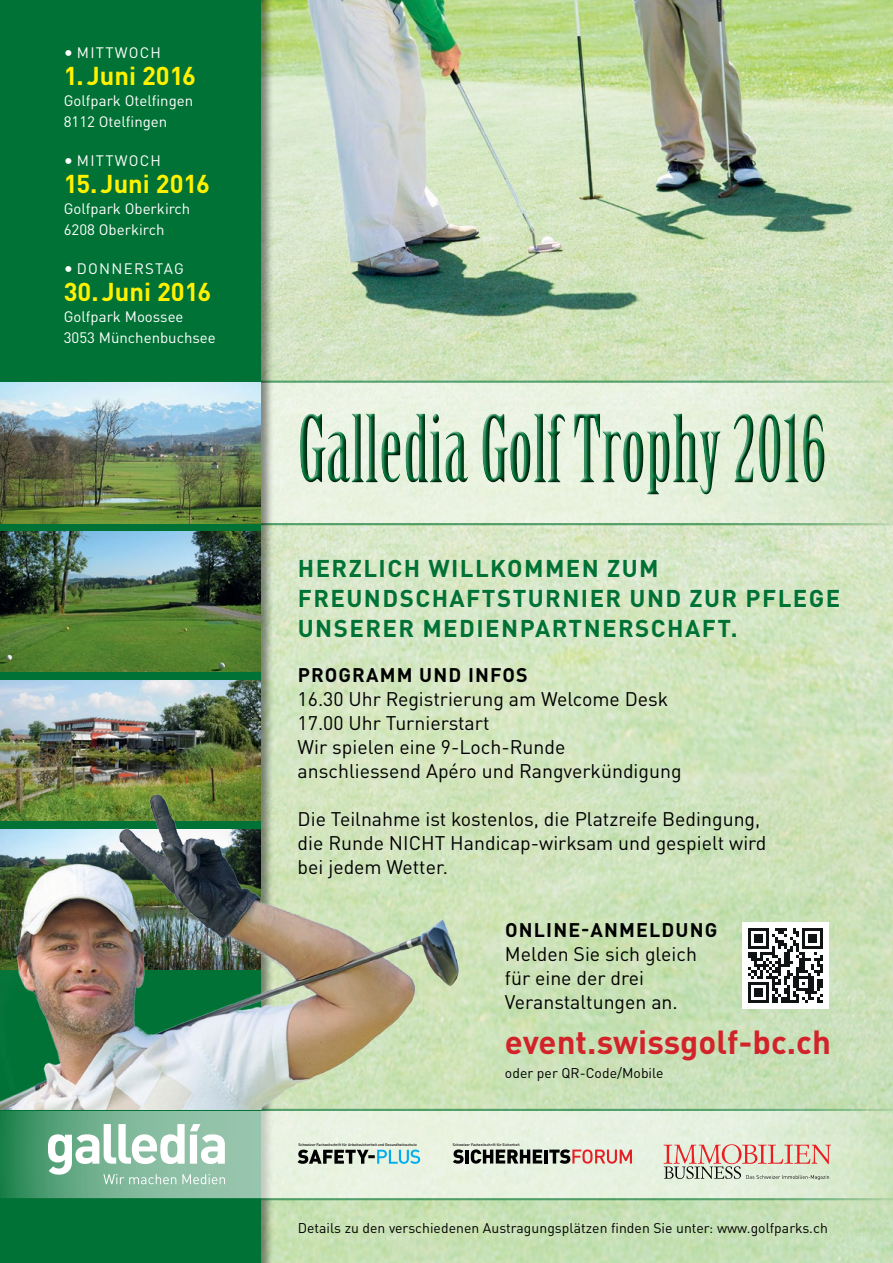
<style>
.page{position:relative;width:893px;height:1263px;background:#fff}
.page>*{position:absolute;margin:0;border:0;box-sizing:border-box;transform-origin:0 0}
.t1{font:91.5px "Birch Std";letter-spacing:.01em;color:#007236;scale:.93 1}
.t2{font:700 33px "DIN Pro";color:#d2232a}
.t3{font:700 25.5px "DIN Pro";color:#fff200}
.t4{font:700 24px/30px "DIN Pro";letter-spacing:.06em;color:#007236}
.t5{font:19.5px/24px "DIN Pro";color:#000}
.t6{font:700 19.5px "DIN Pro";letter-spacing:.06em;color:#000}
.t7{font:15px/21px "DIN Pro";color:#fff}
.t8{font:15px "DIN Pro";letter-spacing:.085em;color:#fff}
.t9{font:13.95px "DIN Pro";letter-spacing:.005em;color:#000}
.t10{font:500 3.75px "DINOT";color:#000}
.s1{font-size:18px}
</style>
<div class="page">
<img style="left:274px;top:0;width:619px;height:381px">
<img style="left:274px;top:525px;width:619px;height:738px">
<svg style="left:274px;top:381px;width:619px;height:144px;background:#ddebd4"></svg>
<div style="left:0;top:0;width:274px;height:1263px;background:#000;opacity:.44"></div>
<div style="left:0;top:0;width:260px;height:1263px;background:#007236"></div>
<svg style="left:0;top:1109px;width:893px;height:91px;background:#c3ddc4"></svg>
<svg style="left:664px;top:1144px;width:167px;height:36px;background:#d6c2b2"></svg>
<svg style="left:453px;top:1149px;width:11px;height:15px"></svg>
<hr style="left:465px;top:1149px;width:4px;height:14px;background:#000">
<svg style="left:471px;top:1149px;width:71px;height:15px"></svg>
<hr style="left:544px;top:1149px;width:4px;height:14px;background:#000">
<svg style="left:549px;top:1149px;width:83px;height:15px"></svg>
<svg style="left:298px;top:1149px;width:122px;height:15px;background:#88a3a1"></svg>
<div style="left:295px;top:409px;width:530px;height:88px;background:#eaf2e1"></div>
<div style="left:301px;top:411px;width:528px;height:88px;background:#000;opacity:.75"></div>
<img style="left:0;top:680px;width:260px;height:84px">
<img style="left:0;top:531px;width:260px;height:141px">
<img style="left:0;top:383px;width:260px;height:140px">
<img style="left:0;top:764px;width:502px;height:345px">
<div style="left:742px;top:922px;width:87px;height:87px;background:#fff"></div>
<svg style="left:748px;top:928px;width:75px;height:75px"></svg>
<svg style="left:48px;top:1124px;width:177px;height:60px;background:#acd0bd"></svg>
<p class="t8" style="left:64px;top:41px;width:99px"><span class="s1">∙</span> MITTWOCH</p>
<h3 class="t3" style="left:64px;top:55px;width:134px">1.Juni 2016</h3>
<p class="t7" style="left:64px;top:89px;width:131px">Golfpark Otelfingen<br>8112 Otelfingen</p>
<p class="t8" style="left:64px;top:149px;width:99px"><span class="s1">∙</span> MITTWOCH</p>
<h3 class="t3" style="left:64px;top:163px;width:148px">15.Juni 2016</h3>
<p class="t7" style="left:64px;top:197px;width:128px">Golfpark Oberkirch<br>6208 Oberkirch</p>
<p class="t8" style="left:64px;top:257px;width:122px"><span class="s1">∙</span> DONNERSTAG</p>
<h3 class="t3" style="left:64px;top:271px;width:149px">30.Juni 2016</h3>
<p class="t7" style="left:64px;top:305px;width:154px">Golfpark Moossee<br>3053 Münchenbuchsee</p>
<h1 class="t1" style="left:298px;top:397px;width:570px">Galledia Golf Trophy 2016</h1>
<p class="t4" style="left:298px;top:550px;width:544px">HERZLICH WILLKOMMEN ZUM<br>FREUNDSCHAFTSTURNIER UND ZUR PFLEGE<br>UNSERER MEDIENPARTNERSCHAFT.</p>
<p class="t6" style="left:298px;top:658px;width:231px">PROGRAMM UND INFOS</p>
<p class="t5" style="left:298px;top:685px;width:385px">16.30 Uhr Registrierung am Welcome Desk 17.00 Uhr Turnierstart<br>Wir spielen eine 9-Loch-Runde anschliessend Apéro und Rangverkündigung</p>
<p class="t5" style="left:298px;top:805px;width:470px">Die Teilnahme ist kostenlos, die Platzreife Bedingung, die Runde NICHT Handicap-wirksam und gespielt wird bei jedem Wetter.</p>
<p class="t6" style="left:505px;top:914px;width:214px">ONLINE-ANMELDUNG</p>
<p class="t5" style="left:505px;top:940px;width:193px">Melden Sie sich gleich für eine der drei<br>Veranstaltungen an.</p>
<h2 class="t2" style="left:505px;top:1014px;width:328px">event.swissgolf-bc.ch</h2>
<p class="t9" style="left:505px;top:1062px;width:160px">oder per QR-Code/Mobile</p>
<p class="t10" style="left:298px;top:1142px;width:120px">Schweizer Fachzeitschrift für Arbeitssicherheit und Gesundheitsschutz</p>
<p class="t10" style="left:453px;top:1142px;width:68px">Schweizer Fachzeitschrift für Sicherheit</p>
<p class="t9" style="left:298px;top:1217px;width:532px">Details zu den verschiedenen Austragungsplätzen finden Sie unter: www.golfparks.ch</p>
</div>
